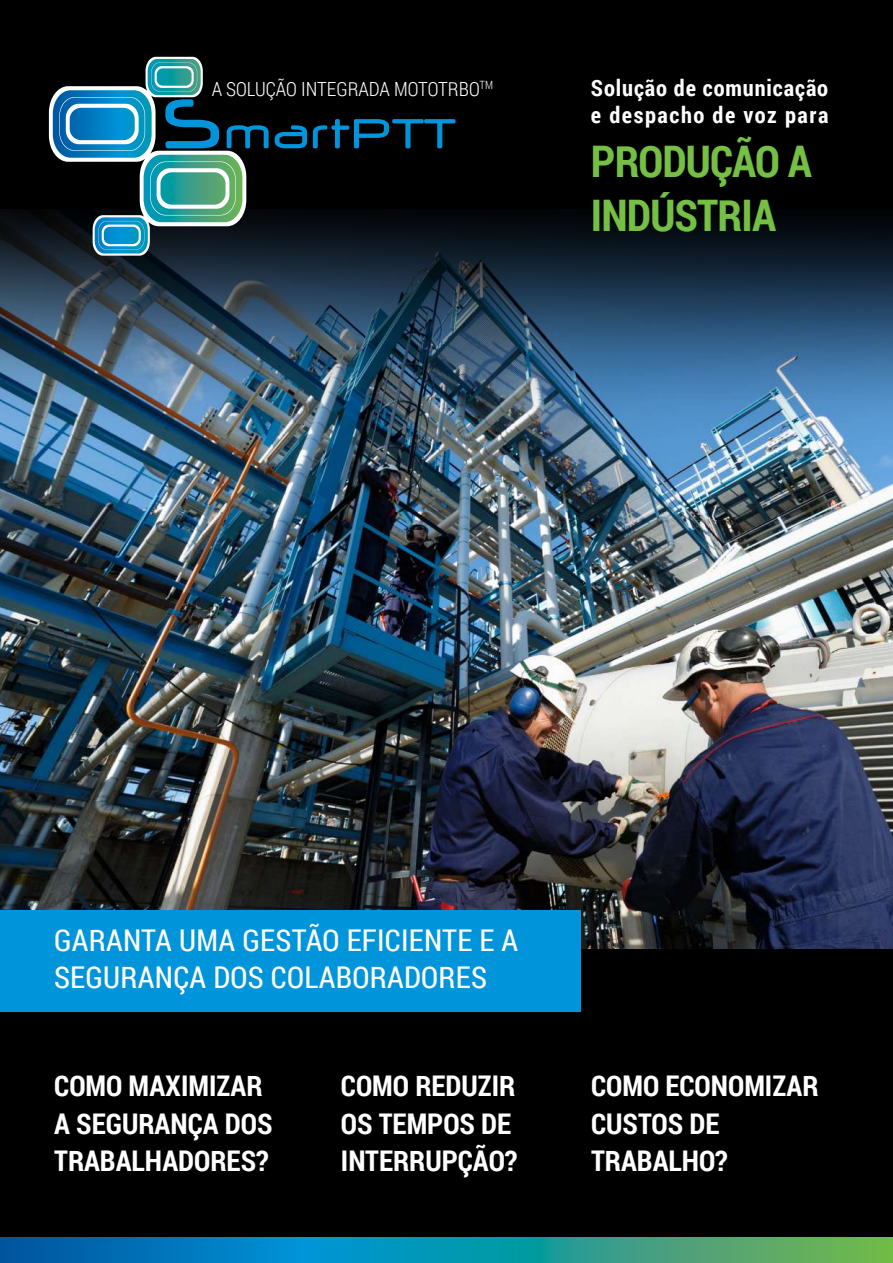
<style>
.page{position:relative;width:893px;height:1263px;background:#000}
.page>*{position:absolute;margin:0;border:0;box-sizing:border-box;transform-origin:0 0}
.t1{font:700 43.5px/54px "Roboto Condensed";letter-spacing:-.02em;color:#75c044}
.t2{font:30px/37.5px "Roboto Condensed";letter-spacing:.01em;color:#fff}
.t3{font:700 28.5px/37.5px "Roboto Condensed";color:#fff}
.t4{font:700 22.5px/27px "Roboto Condensed";letter-spacing:.04em;color:#fff}
.t5{font:300 19.5px "Roboto Condensed";color:#fff}
</style>
<div class="page">
<img style="left:0;top:541px;width:893px;height:408px">
<img style="left:0;top:490px;width:893px;height:51px">
<img style="left:0;top:210px;width:893px;height:280px">
<svg style="left:0;top:1237px;width:893px;height:26px;background:#1f919d"></svg>
<svg style="left:275px;top:125px;width:32px;height:23px"></svg>
<svg style="left:313px;top:119px;width:143px;height:29px"></svg>
<svg style="left:49px;top:57px;width:220px;height:199px"></svg>
<div style="left:0;top:910px;width:580px;height:101px;background:#0095da"></div>
<p class="t5" style="left:212px;top:75px;width:283px">A SOLUÇÃO INTEGRADA MOTOTRBO<sup>TM</sup></p>
<p class="t4" style="left:591px;top:74px;width:239px">Solução de comunicação e despacho de voz para</p>
<h1 class="t1" style="left:591px;top:133px;width:222px">PRODUÇÃO A<br>INDÚSTRIA</h1>
<p class="t2" style="left:54px;top:920px;width:466px">GARANTA UMA GESTÃO EFICIENTE E A<br>SEGURANÇA DOS COLABORADORES</p>
<p class="t3" style="left:54px;top:1066px;width:220px">COMO MAXIMIZAR<br>A SEGURANÇA DOS<br>TRABALHADORES?</p>
<p class="t3" style="left:341px;top:1066px;width:178px">COMO REDUZIR<br>OS TEMPOS DE<br>INTERRUPÇÃO?</p>
<p class="t3" style="left:591px;top:1066px;width:229px">COMO ECONOMIZAR<br>CUSTOS DE<br>TRABALHO?</p>
</div>
